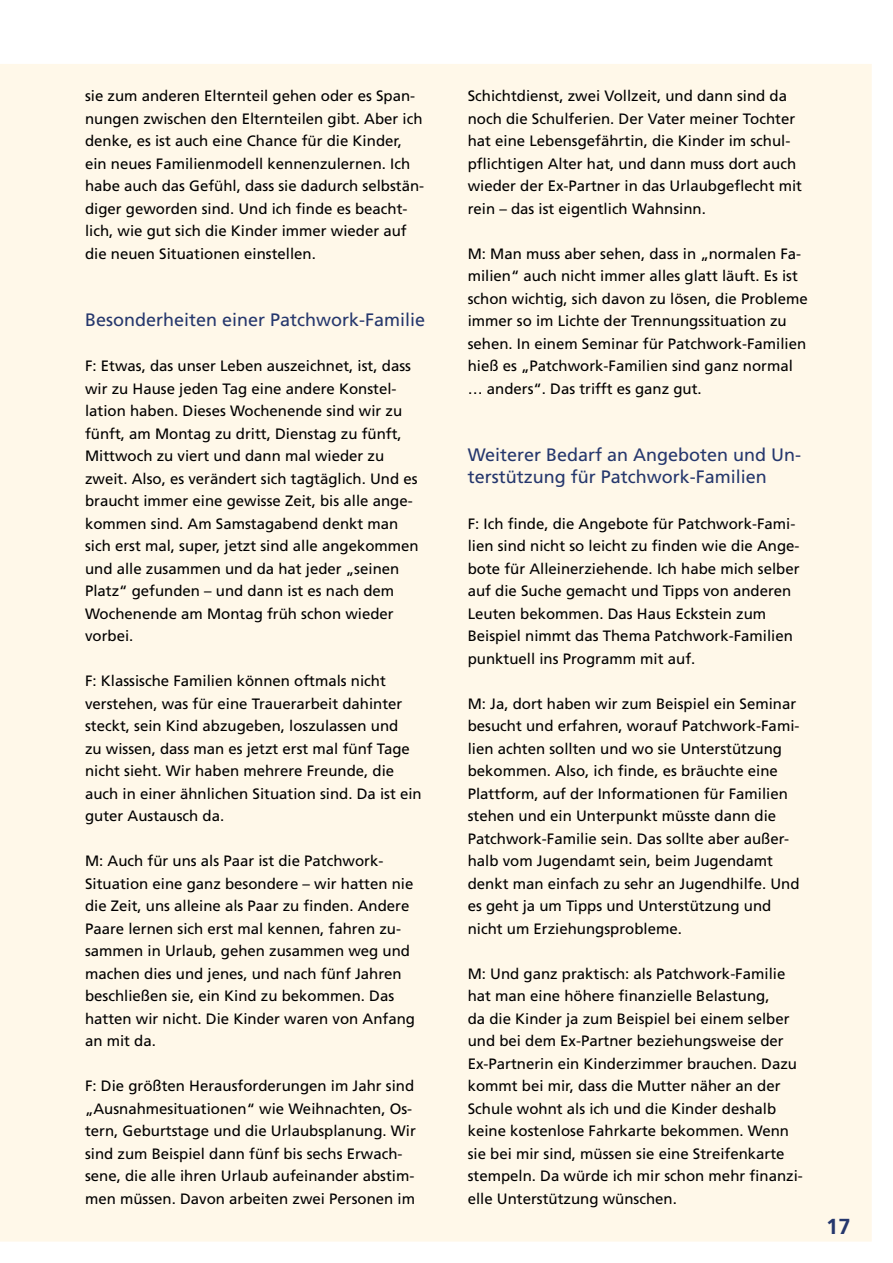
<style>
.page{position:relative;width:893px;height:1263px;background:#fff}
.page>*{position:absolute;margin:0;border:0;box-sizing:border-box;transform-origin:0 0}
.t1{font:700 21.75px "Frutiger";color:#25376d}
.t2{font:18px/21.8px "Frutiger";color:#25376d}
.t3{font:15px/22.5px "Frutiger";color:#000}
</style>
<div class="page">
<div style="left:0;top:64px;width:872px;height:1178px;background:#fff8e9"></div>
<p class="t3" style="left:85px;top:86px;width:341px">sie zum anderen Elternteil gehen oder es Span&shy;nungen zwischen den Elternteilen gibt. Aber ich denke, es ist auch eine Chance für die Kinder, ein neues Familienmodell kennenzulernen. Ich habe auch das Gefühl, dass sie dadurch selbstän&shy;diger geworden sind. Und ich finde es beacht&shy;lich, wie gut sich die Kinder immer wieder auf die neuen Situationen einstellen.</p>
<p class="t2" style="left:85px;top:311px;width:342px">Besonderheiten einer Patchwork-Familie</p>
<p class="t3" style="left:85px;top:356px;width:335px">F: Etwas, das unser Leben auszeichnet, ist, dass wir zu Hause jeden Tag eine andere Konstel&shy;lation haben. Dieses Wochenende sind wir zu fünft, am Montag zu dritt, Dienstag zu fünft, Mittwoch zu viert und dann mal wieder zu zweit. Also, es verändert sich tagtäglich. Und es braucht immer eine gewisse Zeit, bis alle ange&shy;kommen sind. Am Samstagabend denkt man sich erst mal, super, jetzt sind alle angekommen und alle zusammen und da hat jeder „seinen Platz“ gefunden – und dann ist es nach dem Wochenende am Montag früh schon wieder vorbei.</p>
<p class="t3" style="left:85px;top:671px;width:338px">F: Klassische Familien können oftmals nicht verstehen, was für eine Trauerarbeit dahinter steckt, sein Kind abzugeben, loszulassen und<br>zu wissen, dass man es jetzt erst mal fünf Tage nicht sieht. Wir haben mehrere Freunde, die auch in einer ähnlichen Situation sind. Da ist ein guter Austausch da.</p>
<p class="t3" style="left:85px;top:851px;width:332px">M: Auch für uns als Paar ist die Patchwork-Situation eine ganz besondere – wir hatten nie die Zeit, uns alleine als Paar zu finden. Andere Paare lernen sich erst mal kennen, fahren zu&shy;sammen in Urlaub, gehen zusammen weg und machen dies und jenes, und nach fünf Jahren beschließen sie, ein Kind zu bekommen. Das hatten wir nicht. Die Kinder waren von Anfang an mit da.</p>
<p class="t3" style="left:85px;top:1076px;width:332px">F: Die größten Herausforderungen im Jahr sind „Ausnahmesituationen“ wie Weihnachten, Os&shy;tern, Geburtstage und die Urlaubsplanung. Wir sind zum Beispiel dann fünf bis sechs Erwach&shy;sene, die alle ihren Urlaub aufeinander abstim&shy;men müssen. Davon arbeiten zwei Personen im</p>
<p class="t3" style="left:468px;top:86px;width:336px">Schichtdienst, zwei Vollzeit, und dann sind da noch die Schulferien. Der Vater meiner Tochter hat eine Lebensgefährtin, die Kinder im schul&shy;pflichtigen Alter hat, und dann muss dort auch wieder der Ex-Partner in das Urlaubgeflecht mit rein – das ist eigentlich Wahnsinn.</p>
<p class="t3" style="left:468px;top:244px;width:342px">M: Man muss aber sehen, dass in „normalen Fa&shy;milien“ auch nicht immer alles glatt läuft. Es ist schon wichtig, sich davon zu lösen, die Probleme immer so im Lichte der Trennungssituation zu sehen. In einem Seminar für Patchwork-Familien hieß es „Patchwork-Familien sind ganz normal … anders“. Das trifft es ganz gut.</p>
<p class="t2" style="left:468px;top:446px;width:335px">Weiterer Bedarf an Angeboten und Un&shy;terstützung für Patchwork-Familien</p>
<p class="t3" style="left:468px;top:514px;width:333px">F: Ich finde, die Angebote für Patchwork-Fami&shy;lien sind nicht so leicht zu finden wie die Ange&shy;bote für Alleinerziehende. Ich habe mich selber auf die Suche gemacht und Tipps von anderen Leuten bekommen. Das Haus Eckstein zum Beispiel nimmt das Thema Patchwork-Familien punktuell ins Programm mit auf.</p>
<p class="t3" style="left:468px;top:694px;width:333px">M: Ja, dort haben wir zum Beispiel ein Seminar besucht und erfahren, worauf Patchwork-Fami&shy;lien achten sollten und wo sie Unterstützung bekommen. Also, ich finde, es bräuchte eine Plattform, auf der Informationen für Familien stehen und ein Unterpunkt müsste dann die Patchwork-Familie sein. Das sollte aber außer&shy;halb vom Jugendamt sein, beim Jugendamt denkt man einfach zu sehr an Jugendhilfe. Und es geht ja um Tipps und Unterstützung und nicht um Erziehungsprobleme.</p>
<p class="t3" style="left:468px;top:963px;width:337px">M: Und ganz praktisch: als Patchwork-Familie hat man eine höhere finanzielle Belastung,<br>da die Kinder ja zum Beispiel bei einem selber und bei dem Ex-Partner beziehungsweise der Ex-Partnerin ein Kinderzimmer brauchen. Dazu kommt bei mir, dass die Mutter näher an der Schule wohnt als ich und die Kinder deshalb keine kostenlose Fahrkarte bekommen. Wenn sie bei mir sind, müssen sie eine Streifenkarte stempeln. Da würde ich mir schon mehr finanzi&shy;elle Unterstützung wünschen.</p>
<h1 class="t1" style="left:826px;top:1217px;width:26px">17</h1>
</div>
